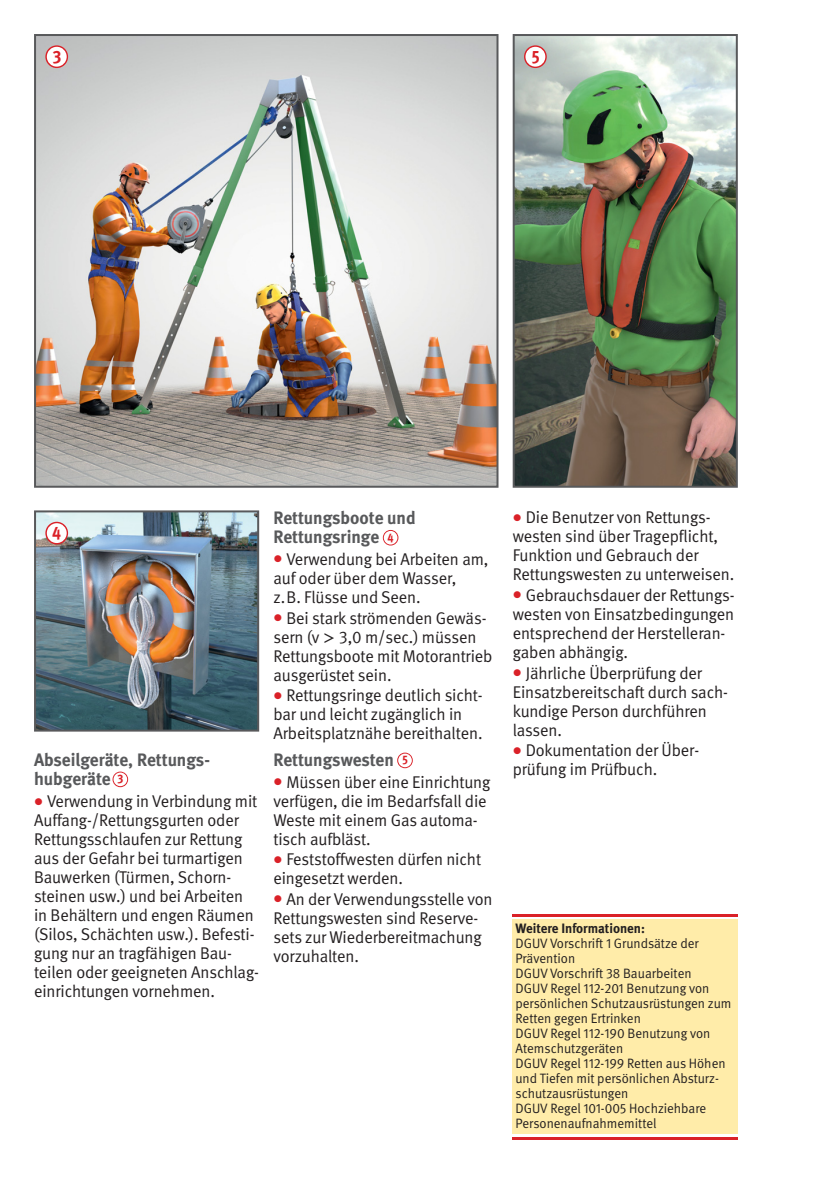
<style>
.page{position:relative;width:840px;height:1191px;background:#fff}
.page>*{position:absolute;margin:0;border:0;box-sizing:border-box;transform-origin:0 0}
.t1{font:700 18px/19px "DGUV Meta";letter-spacing:-.005em;color:#58595b}
.t2{font:700 18px "DGUV Meta";color:#da2128;scale:.9 1}
.t3{font:17px/19px "DGUV Meta";letter-spacing:-.005em;color:#231f20}
.t4{font:13.6px/15px "DGUV Meta";color:#231f20}
.t5{font:700 13.6px "DGUV Meta";color:#231f20}
.t6{font:700 12.4px "DGUV Meta";color:#da2128;scale:.9 1}
.s1{color:#da2128}
.s2{font-family:"Lucida Grande"}
</style>
<div class="page">
<div style="left:512px;top:919px;width:225px;height:215px;background:#ffeca9"></div>
<hr style="left:512px;top:914px;width:225px;height:2px;background:#da2128">
<hr style="left:512px;top:1137px;width:225px;height:3px;background:#da2128">
<svg style="left:112px;top:771px;width:16px;height:16px"></svg>
<div style="left:113px;top:772px;width:14px;height:14px;background:#fff;border-radius:50%"></div>
<svg style="left:397px;top:752px;width:15px;height:16px"></svg>
<div style="left:398px;top:753px;width:13px;height:14px;background:#fff;border-radius:50%"></div>
<svg style="left:382px;top:530px;width:16px;height:15px"></svg>
<div style="left:383px;top:531px;width:14px;height:13px;background:#fff;border-radius:50%"></div>
<img style="left:515px;top:37px;width:219px;height:448px">
<div style="left:512px;top:34px;width:225px;height:454px;border:2px solid #58595b"></div>
<img style="left:37px;top:513px;width:219px;height:215px">
<div style="left:34px;top:510px;width:225px;height:221px;border:2px solid #58595b"></div>
<svg style="left:45px;top:522px;width:23px;height:22px"></svg>
<div style="left:47px;top:523px;width:20px;height:20px;background:#fff;border-radius:50%"></div>
<svg style="left:523px;top:45px;width:23px;height:23px"></svg>
<div style="left:525px;top:47px;width:20px;height:20px;background:#fff;border-radius:50%"></div>
<img style="left:37px;top:37px;width:458px;height:448px">
<div style="left:34px;top:34px;width:464px;height:454px;border:2px solid #58595b"></div>
<svg style="left:45px;top:45px;width:23px;height:23px"></svg>
<div style="left:47px;top:47px;width:20px;height:20px;background:#fff;border-radius:50%"></div>
<p class="t2" style="left:53px;top:49px;width:11px">3</p>
<p class="t2" style="left:531px;top:49px;width:10px">5</p>
<p class="t1" style="left:273px;top:509px;width:144px">Rettungsboote und<br>Rettungsringe</p>
<p class="t3" style="left:273px;top:551px;width:216px"><span class="s1">●</span> Verwendung bei Arbeiten am, auf oder über dem Wasser,<br>z.B. Flüsse und Seen.</p>
<p class="t3" style="left:273px;top:609px;width:220px"><span class="s1">●</span> Bei stark strömenden Gewäs&shy;sern (v <span class="s2">&gt;</span> 3,0 m/sec.) müssen<br>Rettungsboote mit Motorantrieb ausgerüstet sein.</p>
<p class="t3" style="left:273px;top:687px;width:211px"><span class="s1">●</span> Rettungsringe deutlich sicht&shy;bar und leicht zugänglich in<br>Arbeitsplatznähe bereithalten.</p>
<p class="t1" style="left:273px;top:751px;width:122px">Rettungswesten</p>
<p class="t3" style="left:273px;top:773px;width:218px"><span class="s1">●</span> Müssen über eine Einrichtung verfügen, die im Bedarfsfall die<br>Weste mit einem Gas automa&shy;tisch aufbläst.</p>
<p class="t3" style="left:273px;top:851px;width:209px"><span class="s1">●</span> Feststoffwesten dürfen nicht eingesetzt werden.</p>
<p class="t3" style="left:273px;top:891px;width:221px"><span class="s1">●</span> An der Verwendungsstelle von<br>Rettungswesten sind Reserve&shy;sets zur Wiederbereitmachung vorzuhalten.</p>
<p class="t2" style="left:52px;top:525px;width:11px">4</p>
<p class="t6" style="left:387px;top:532px;width:8px">4</p>
<p class="t1" style="left:34px;top:751px;width:177px">Abseilgeräte, Rettungs - hubgeräte</p>
<p class="t3" style="left:34px;top:793px;width:226px"><span class="s1">●</span> Verwendung in Verbindung mit<br>Auffang-/Rettungsgurten oder<br>Rettungsschlaufen zur Rettung aus der Gefahr bei turmartigen<br>Bauwerken (Türmen, Schorn - steinen usw.) und bei Arbeiten in Behältern und engen Räumen (Silos, Schächten usw.). Befesti&shy;gung nur an tragfähigen Bau - teilen oder geeigneten Anschlag&shy;einrichtungen vornehmen.</p>
<p class="t6" style="left:402px;top:755px;width:8px">5</p>
<p class="t6" style="left:118px;top:774px;width:8px">3</p>
<p class="t3" style="left:512px;top:509px;width:223px"><span class="s1">●</span> Die Benutzer von Rettungs - westen sind über Tragepflicht,<br>Funktion und Gebrauch der<br>Rettungswesten zu unterweisen.</p>
<p class="t3" style="left:512px;top:587px;width:223px"><span class="s1">●</span> Gebrauchsdauer der Rettungs&shy;westen von Einsatzbedingungen entsprechend der Herstelleran&shy;gaben abhängig.</p>
<p class="t3" style="left:512px;top:664px;width:217px"><span class="s1">●</span> Jährliche Überprüfung der<br>Einsatzbereitschaft durch sach&shy;kundige Person durchführen lassen.</p>
<p class="t3" style="left:512px;top:742px;width:188px"><span class="s1">●</span> Dokumentation der Über - prüfung im Prüfbuch.</p>
<p class="t5" style="left:515px;top:922px;width:131px">Weitere Informationen:</p>
<p class="t4" style="left:515px;top:936px;width:217px">DGUV Vorschrift 1 Grundsätze der<br>Prävention<br>DGUV Vorschrift 38 Bau arbeiten<br>DGUV Regel 112-201 Benutzung von persönlichen Schutzausrüstungen zum<br>Retten gegen Ertrinken<br>DGUV Regel 112-190 Benutzung von<br>Atemschutzgeräten<br>DGUV Regel 112-199 Retten aus Höhen und Tiefen mit persönlichen Absturz&shy;schutzausrüstungen<br>DGUV Regel 101-005 Hochziehbare<br>Personenaufnahmemittel</p>
</div>
